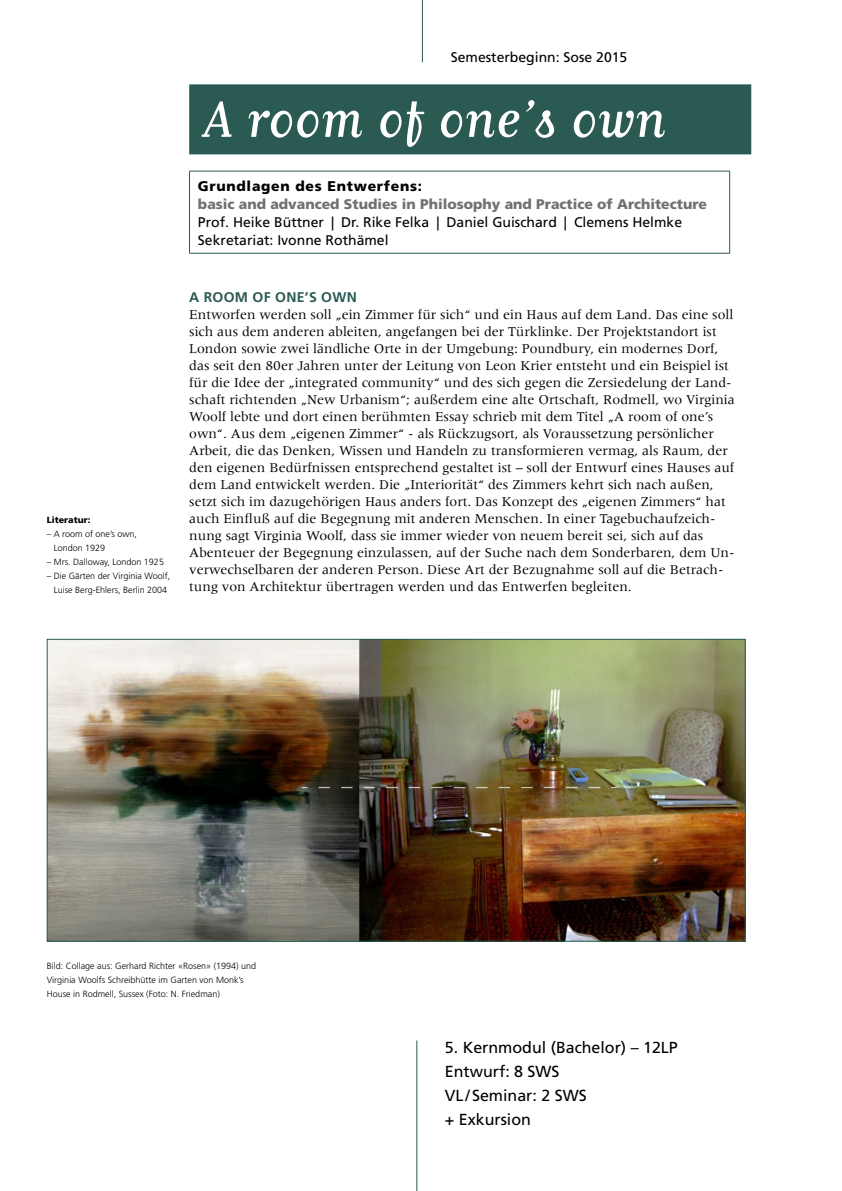
<style>
.page{position:relative;width:842px;height:1191px;background:#fff}
.page>*{position:absolute;margin:0;border:0;box-sizing:border-box;transform-origin:0 0}
.t1{font:60px "Matrix Script";color:#fff}
.t2{font:16px/24px "Frutiger";color:#000}
.t3{font:14px/17px "Meridien";color:#000}
.t4{font:14px/18px "Frutiger";color:#000}
.t5{font:900 14px "Frutiger";color:#70706f}
.t6{font:900 14px "Frutiger";letter-spacing:.05em;color:#000}
.t7{font:700 14px "Frutiger";letter-spacing:.02em;color:#2b5a53}
.t8{font:300 9px/14px "Frutiger";color:#000}
.t9{font:900 9px "Frutiger";color:#000}
</style>
<div class="page">
<div style="left:189px;top:84px;width:562px;height:70px;background:#2b5a53"></div>
<hr style="left:189px;top:171px;width:1px;height:82px;background:#2b5a53">
<hr style="left:189px;top:171px;width:541px;height:1px;background:#2b5a53">
<hr style="left:729px;top:171px;width:1px;height:82px;background:#2b5a53">
<hr style="left:189px;top:253px;width:541px;height:1px;background:#2b5a53">
<hr style="left:422px;top:0;width:1px;height:62px;background:#2b5a53">
<hr style="left:417px;top:1040px;width:1px;height:151px;background:#2b5a53">
<img style="left:49px;top:641px;width:695px;height:298px">
<p class="t4" style="left:451px;top:49px;width:178px">Semesterbeginn: Sose 2015</p>
<p class="t9" style="left:47px;top:514px;width:45px">Literatur:</p>
<p class="t8" style="left:54px;top:527px;width:85px;text-indent:-7px">– A room of one’s own,<br>London 1929</p>
<p class="t8" style="left:47px;top:555px;width:119px">– Mrs. Dalloway, London 1925</p>
<p class="t8" style="left:47px;top:569px;width:125px;text-align:center">– Die Gärten der Virginia Woolf,<br>Luise Berg-Ehlers, Berlin 2004</p>
<h1 class="t1" style="left:203px;top:90px;width:464px">A room of one’s own</h1>
<p class="t6" style="left:198px;top:177px;width:226px">Grundlagen des Entwerfens:</p>
<p class="t5" style="left:198px;top:195px;width:510px">basic and advanced Studies in Philosophy and Practice of Architecture</p>
<p class="t4" style="left:198px;top:213px;width:486px">Prof. Heike Büttner | Dr. Rike Felka | Daniel Guischard | Clemens Helmke<br>Sekretariat: Ivonne Rothämel</p>
<p class="t7" style="left:189px;top:288px;width:169px">A ROOM OF ONE’S OWN</p>
<p class="t3" style="left:189px;top:305px;width:547px">Entworfen werden soll „ein Zimmer für sich“ und ein Haus auf dem Land. Das eine soll sich aus dem anderen ableiten, angefangen bei der Türklinke. Der Projektstandort ist London sowie zwei ländliche Orte in der Umgebung: Poundbury, ein modernes Dorf, das seit den 80er Jahren unter der Leitung von Leon Krier entsteht und ein Beispiel ist für die Idee der „integrated community“ und des sich gegen die Zersiedelung der Land&shy;schaft richtenden „New Urbanism“; außerdem eine alte Ortschaft, Rodmell, wo Virginia Woolf lebte und dort einen berühmten Essay schrieb mit dem Titel „A room of one’s own“. Aus dem „eigenen Zimmer“ - als Rückzugsort, als Voraussetzung persönlicher Arbeit, die das Denken, Wissen und Handeln zu transformieren vermag, als Raum, der den eigenen Bedürfnissen entsprechend gestaltet ist – soll der Entwurf eines Hauses auf dem Land entwickelt werden. Die „Interiorität“ des Zimmers kehrt sich nach außen, setzt sich im dazugehörigen Haus anders fort. Das Konzept des „eigenen Zimmers“ hat auch Einfluß auf die Begegnung mit anderen Menschen. In einer Tagebuchaufzeich&shy;nung sagt Virginia Woolf, dass sie immer wieder von neuem bereit sei, sich auf das Abenteuer der Begegnung einzulassen, auf der Suche nach dem Sonderbaren, dem Un&shy;verwechselbaren der anderen Person. Diese Art der Bezugnahme soll auf die Betrach&shy;tung von Architektur übertragen werden und das Entwerfen begleiten.</p>
<p class="t8" style="left:47px;top:959px;width:211px">Bild: Collage aus: Gerhard Richter «Rosen» (1994) und<br>Virginia Woolfs Schreibhütte im Garten von Monk’s<br>House in Rodmell, Sussex (Foto: N. Friedman)</p>
<p class="t2" style="left:445px;top:1035px;width:234px">5. Kernmodul (Bachelor) – 12LP<br>Entwurf: 8 SWS<br>VL/Seminar: 2 SWS<br>+ Exkursion</p>
</div>
